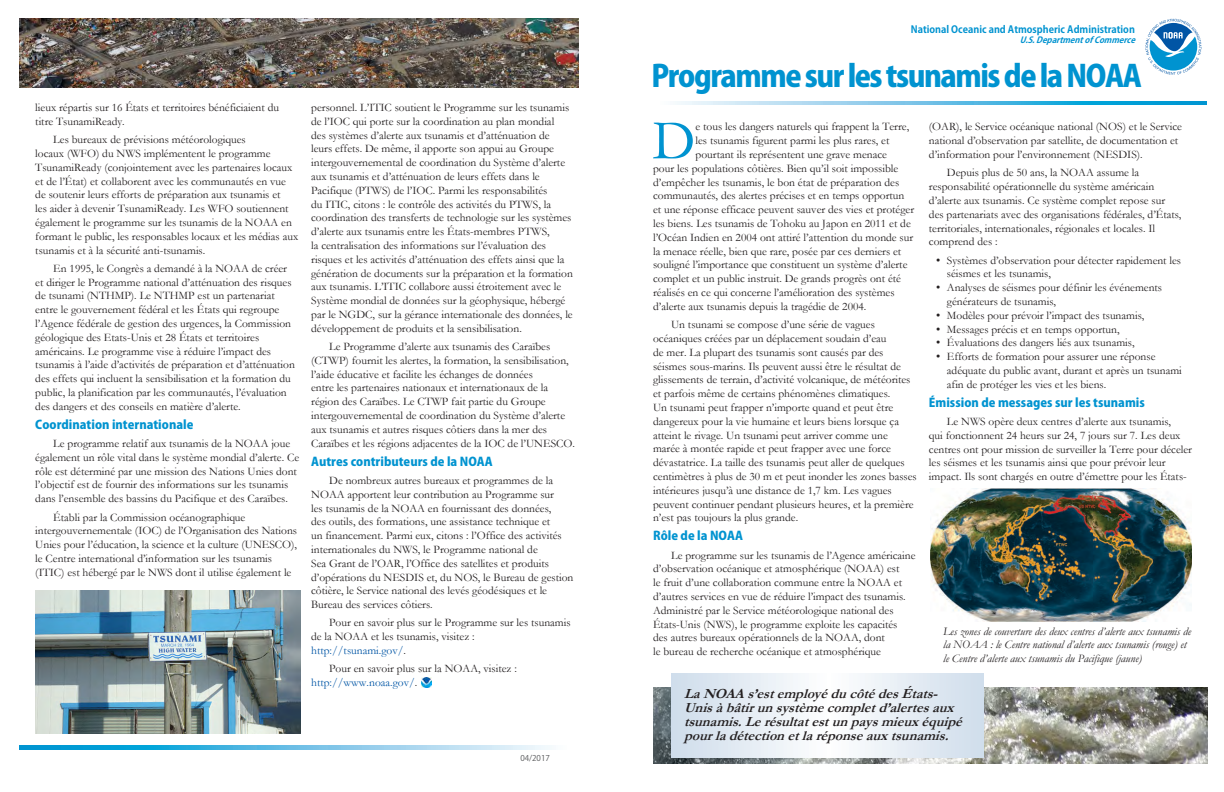
<style>
.page{position:relative;width:1224px;height:792px;background:#fff}
.page>*{position:absolute;margin:0;border:0;box-sizing:border-box;transform-origin:0 0}
.t1{font:55.8px "Garamond";color:#0093d0}
.t2{font:800 30px "Koz Go Pro";letter-spacing:-.05em;color:#0093d0}
.t3{font:italic 700 14px/14px "Garamond";color:#231f20}
.t4{font:800 12px "Koz Go Pro";color:#0093d0}
.t5{font:11.5px/13.8px "Garamond";color:#231f20}
.t6{font:italic 11.5px/13.8px "Garamond";color:#231f20}
.t7{font:700 10px "Koz Go Pro";color:#0093d0}
.t8{font:italic 700 8.5px "Koz Go Pro";color:#0093d0}
.t9{font:8px "Koz Go Pro";color:#57585a}
.s1{color:#0155a5}
.s2{font-size:12px}
</style>
<div class="page">
<svg style="left:1145px;top:18px;width:57px;height:57px"></svg>
<img style="left:653px;top:687px;width:554px;height:76px">
<svg style="left:675px;top:102px;width:531px;height:3px;background:#67c0e5"></svg>
<svg style="left:421px;top:677px;width:11px;height:11px"></svg>
<svg style="left:671px;top:674px;width:313px;height:83px"></svg>
<img style="left:20px;top:18px;width:559px;height:69px">
<svg style="left:20px;top:746px;width:532px;height:3px;background:#65bfe5"></svg>
<img style="left:35px;top:590px;width:265px;height:144px">
<img style="left:931px;top:489px;width:261px;height:132px">
<p class="t5" style="left:35px;top:100px;width:245px">lieux répartis sur 16 États et territoires bénéficiaient du titre TsunamiReady.</p>
<p class="t5" style="left:35px;top:132px;width:264px;text-indent:18px">Les bureaux de prévisions météorologiques<br>locaux (WFO) du NWS implémentent le programme TsunamiReady (conjointement avec les partenaires locaux et de l’État) et collaborent avec les communautés en vue de soutenir leurs efforts de préparation aux tsunamis et<br>les aider à devenir TsunamiReady. Les WFO soutiennent également le programme sur les tsunamis de la NOAA en formant le public, les responsables locaux et les médias aux tsunamis et à la sécurité anti-tsunamis.</p>
<p class="t5" style="left:35px;top:261px;width:261px;text-indent:18px">En 1995, le Congrès a demandé à la NOAA de créer et diriger le Programme national d’atténuation des risques de tsunami (NTHMP). Le NTHMP est un partenariat entre le gouvernement fédéral et les États qui regroupe l’Agence fédérale de gestion des urgences, la Commission géologique des Etats-Unis et 28 États et territoires américains. Le programme vise à réduire l’impact des tsunamis à l’aide d’activités de préparation et d’atténuation des effets qui incluent la sensibilisation et la formation du public, la planification par les communautés, l’évaluation des dangers et des conseils en matière d’alerte.</p>
<p class="t4" style="left:35px;top:416px;width:160px">Coordination internationale</p>
<p class="t5" style="left:35px;top:436px;width:265px;text-indent:18px">Le programme relatif aux tsunamis de la NOAA joue également un rôle vital dans le système mondial d’alerte. Ce rôle est déterminé par une mission des Nations Unies dont l’objectif est de fournir des informations sur les tsunamis dans l’ensemble des bassins du Pacifique et des Caraïbes.</p>
<p class="t5" style="left:35px;top:510px;width:263px;text-indent:18px">Établi par la Commission océanographique intergouvernementale (IOC) de l’Organisation des Nations Unies pour l’éducation, la science et la culture (UNESCO), le Centre international d’information sur les tsunamis (ITIC) est hébergé par le NWS dont il utilise également le</p>
<p class="t5" style="left:311px;top:100px;width:263px">personnel. L’ITIC soutient le Programme sur les tsunamis de l’IOC qui porte sur la coordination au plan mondial<br>des systèmes d’alerte aux tsunamis et d’atténuation de leurs effets. De même, il apporte son appui au Groupe intergouvernemental de coordination du Système d’alerte aux tsunamis et d’atténuation de leurs effets dans le Pacifique (PTWS) de l’IOC. Parmi les responsabilités<br>du ITIC, citons : le contrôle des activités du PTWS, la coordination des transferts de technologie sur les systèmes d’alerte aux tsunamis entre les États-membres PTWS,<br>la centralisation des informations sur l’évaluation des risques et les activités d’atténuation des effets ainsi que la génération de documents sur la préparation et la formation aux tsunamis. L’ITIC collabore aussi étroitement avec le Système mondial de données sur la géophysique, hébergé par le NGDC, sur la gérance internationale des données, le développement de produits et la sensibilisation.</p>
<p class="t5" style="left:311px;top:339px;width:265px;text-indent:18px">Le Programme d’alerte aux tsunamis des Caraïbes (CTWP) fournit les alertes, la formation, la sensibilisation, l’aide éducative et facilite les échanges de données<br>entre les partenaires nationaux et internationaux de la région des Caraïbes. Le CTWP fait partie du Groupe intergouvernemental de coordination du Système d’alerte aux tsunamis et autres risques côtiers dans la mer des Caraïbes et les régions adjacentes de la IOC de l’UNESCO.</p>
<p class="t4" style="left:311px;top:453px;width:183px">Autres contributeurs de la NOAA</p>
<p class="t5" style="left:311px;top:473px;width:264px;text-indent:18px">De nombreux autres bureaux et programmes de la NOAA apportent leur contribution au Programme sur<br>les tsunamis de la NOAA en fournissant des données,<br>des outils, des formations, une assistance technique et<br>un financement. Parmi eux, citons : l’Office des activités internationales du NWS, le Programme national de<br>Sea Grant de l’OAR, l’Office des satellites et produits d’opérations du NESDIS et, du NOS, le Bureau de gestion côtière, le Service national des levés géodésiques et le Bureau des services côtiers.</p>
<p class="t5" style="left:311px;top:616px;width:261px;text-indent:18px">Pour en savoir plus sur le Programme sur les tsunamis de la NOAA et les tsunamis, visitez : <span class="s1">http://tsunami.gov/</span>.</p>
<p class="t5" style="left:311px;top:661px;width:207px;text-indent:18px">Pour en savoir plus sur la NOAA, visitez : <span class="s1">http://www.noaa.gov/</span>.</p>
<p class="t9" style="left:520px;top:753px;width:31px">04/2017</p>
<p class="t7" style="left:911px;top:23px;width:226px">National Oceanic and Atmospheric Administration</p>
<p class="t8" style="left:1020px;top:34px;width:120px">U.S.DepartmentofCommerce</p>
<h2 class="t2" style="left:652px;top:57px;width:492px">Programme sur les tsunamis de la NOAA</h2>
<h1 class="t1" style="left:653px;top:103px;width:44px">D</h1>
<p class="t5" style="left:696px;top:120px;width:215px">e tous les dangers naturels qui frappent la Terre,</p>
<p class="t5" style="left:929px;top:120px;width:255px">(OAR), le Service océanique national (NOS) et le Service national d’observation par satellite, de documentation et d’information pour l’environnement (NESDIS).</p>
<p class="t5" style="left:929px;top:166px;width:254px;text-indent:18px">Depuis plus de 50 ans, la NOAA assume la responsabilité opérationnelle du système américain d’alerte aux tsunamis. Ce système complet repose sur des partenariats avec des organisations fédérales, d’États, territoriales, internationales, régionales et locales. Il comprend des :</p>
<p class="t5" style="left:947px;top:253px;width:236px;text-indent:-11px"><span class="s2">•</span> Systèmes d’observation pour détecter rapidement les séismes et les tsunamis,</p>
<p class="t5" style="left:947px;top:280px;width:217px;text-indent:-11px"><span class="s2">•</span> Analyses de séismes pour définir les événements générateurs de tsunamis,</p>
<p class="t5" style="left:936px;top:308px;width:210px"><span class="s2">•</span> Modèles pour prévoir l’impact des tsunamis,</p>
<p class="t5" style="left:936px;top:322px;width:185px"><span class="s2">•</span> Messages précis et en temps opportun,</p>
<p class="t5" style="left:936px;top:336px;width:200px"><span class="s2">•</span> Évaluations des dangers liés aux tsunamis,</p>
<p class="t5" style="left:947px;top:349px;width:236px;text-indent:-11px"><span class="s2">•</span> Efforts de formation pour assurer une réponse adéquate du public avant, durant et après un tsunami afin de protéger les vies et les biens.</p>
<p class="t4" style="left:929px;top:394px;width:217px">Émission de messages sur les tsunamis</p>
<p class="t5" style="left:929px;top:414px;width:265px;text-indent:18px">Le NWS opère deux centres d’alerte aux tsunamis,<br>qui fonctionnent 24 heurs sur 24, 7 jours sur 7. Les deux centres ont pour mission de surveiller la Terre pour déceler les séismes et les tsunamis ainsi que pour prévoir leur impact. Ils sont chargés en outre d’émettre pour les États-</p>
<p class="t5" style="left:696px;top:133px;width:195px">les tsunamis figurent parmi les plus rares, et</p>
<p class="t5" style="left:696px;top:147px;width:193px">pourtant ils représentent une grave menace</p>
<p class="t5" style="left:653px;top:161px;width:247px">pour les populations côtières. Bien qu’il soit impossible</p>
<p class="t5" style="left:653px;top:175px;width:248px">d’empêcher les tsunamis, le bon état de préparation des</p>
<p class="t5" style="left:653px;top:189px;width:253px">communautés, des alertes précises et en temps opportun</p>
<p class="t5" style="left:653px;top:202px;width:263px">et une réponse efficace peuvent sauver des vies et protéger</p>
<p class="t5" style="left:653px;top:216px;width:259px">les biens. Les tsunamis de Tohoku au Japon en 2011 et de</p>
<p class="t5" style="left:653px;top:230px;width:262px">l’Océan Indien en 2004 ont attiré l’attention du monde sur</p>
<p class="t5" style="left:653px;top:244px;width:250px">la menace réelle, bien que rare, posée par ces derniers et</p>
<p class="t5" style="left:653px;top:258px;width:256px">souligné l’importance que constituent un système d’alerte</p>
<p class="t5" style="left:653px;top:271px;width:249px">complet et un public instruit. De grands progrès ont été</p>
<p class="t5" style="left:653px;top:285px;width:243px">réalisés en ce qui concerne l’amélioration des systèmes</p>
<p class="t5" style="left:653px;top:299px;width:215px">d’alerte aux tsunamis depuis la tragédie de 2004.</p>
<p class="t5" style="left:653px;top:317px;width:265px;text-indent:18px">Un tsunami se compose d’une série de vagues océaniques créées par un déplacement soudain d’eau<br>de mer. La plupart des tsunamis sont causés par des séismes sous-marins. Ils peuvent aussi être le résultat de glissements de terrain, d’activité volcanique, de météorites et parfois même de certains phénomènes climatiques.<br>Un tsunami peut frapper n’importe quand et peut être dangereux pour la vie humaine et leurs biens lorsque ça atteint le rivage. Un tsunami peut arriver comme une marée à montée rapide et peut frapper avec une force dévastatrice. La taille des tsunamis peut aller de quelques centimètres à plus de 30 m et peut inonder les zones basses intérieures jusqu’à une distance de 1,7 km. Les vagues peuvent continuer pendant plusieurs heures, et la première n’est pas toujours la plus grande.</p>
<p class="t4" style="left:653px;top:528px;width:91px">Rôle de la NOAA</p>
<p class="t5" style="left:653px;top:548px;width:264px;text-indent:18px">Le programme sur les tsunamis de l’Agence américaine d’observation océanique et atmosphérique (NOAA) est<br>le fruit d’une collaboration commune entre la NOAA et d’autres services en vue de réduire l’impact des tsunamis.<br>Administré par le Service météorologique national des États-Unis (NWS), le programme exploite les capacités<br>des autres bureaux opérationnels de la NOAA, dont<br>le bureau de recherche océanique et atmosphérique</p>
<p class="t6" style="left:943px;top:624px;width:250px">Les zones de couverture des deux centres d’alerte aux tsunamis de la NOAA : le Centre national d’alerte aux tsunamis (rouge) et le Centre d’alerte aux tsunamis du Pacifique (jaune)</p>
<p class="t3" style="left:684px;top:686px;width:285px">LaNOAAs’estemployéducôtédesÉtats-Unisàbâtirunsystèmecompletd’alertesaux tsunamis.Lerésultatestunpaysmieuxéquipé pourladétectionetlaréponseauxtsunamis.</p>
</div>
